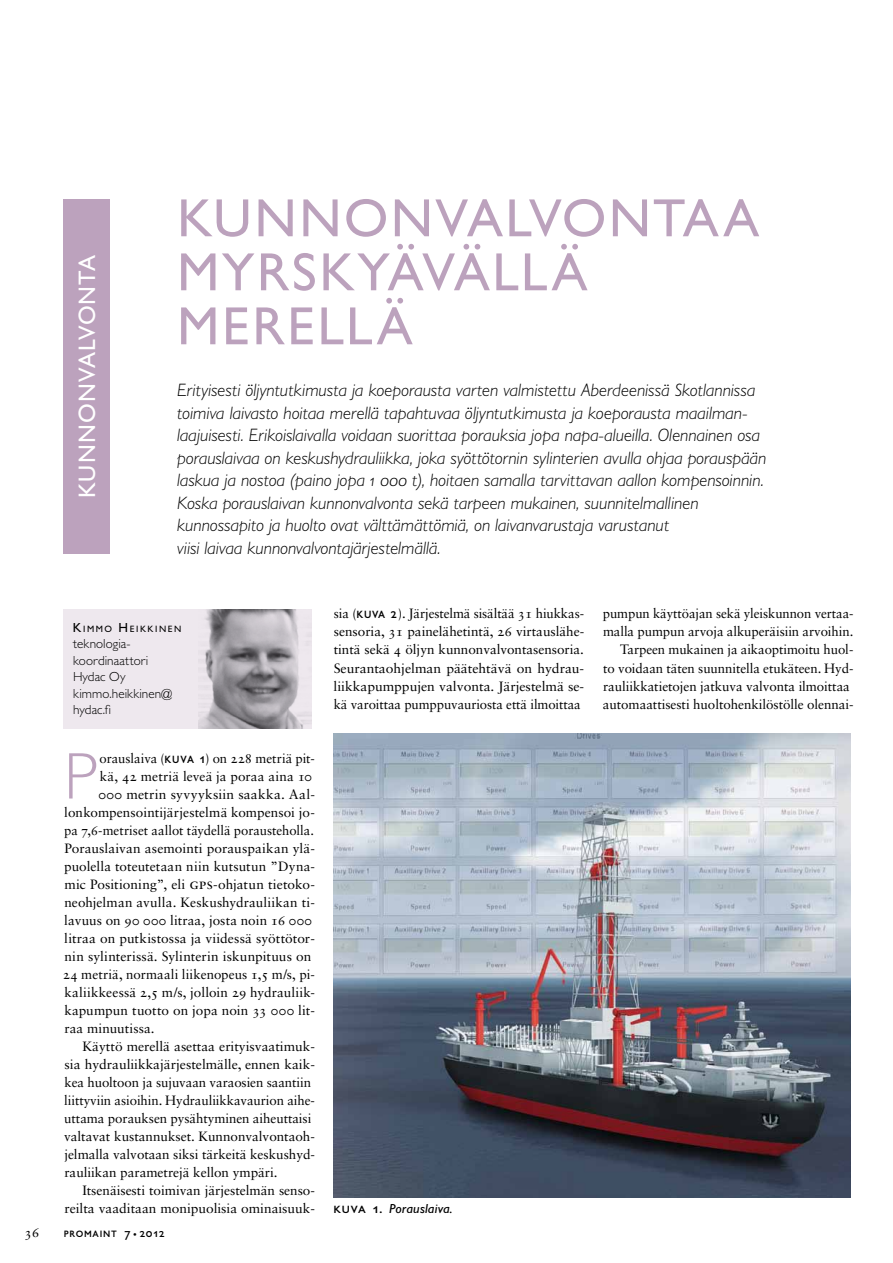
<style>
.page{position:relative;width:893px;height:1263px;background:#fff}
.page>*{position:absolute;margin:0;border:0;box-sizing:border-box;transform-origin:0 0}
.t1{font:300 66.3px "Gill Sans MT Std";color:#bca2bd}
.t2{font:500 54px/54px "Gill Sans MT Std";letter-spacing:.155em;color:#bca2bd}
.t3{font:500 24px "Gill Sans MT Std";color:#fff}
.t4{font:italic 300 18px/22.5px "Gill Sans MT Std";color:#000}
.t5{font:13.5px/18px "Sabon LT Std";letter-spacing:-.005em;color:#000;text-align:justify}
.t6{font:13.5px "Sabon LT Std";letter-spacing:.015em;color:#000}
.t7{font:13.5px "Sabon LT Std";letter-spacing:.02em;color:#000}
.t8{font:300 13.2px/16.5px "Gill Sans MT Std";letter-spacing:.005em;color:#000}
.t9{font:italic 500 13.2px "Gill Sans MT Std";letter-spacing:.01em;color:#000;scale:1.07 1}
.t10{font:500 13.2px "Gill Sans MT Std";letter-spacing:.055em;color:#000}
.t11{font:500 9.3px "Gill Sans MT Std";letter-spacing:.17em;color:#000}
.s1{font-size:13.2px}
.s2{font-family:"Gill Sans MT Std";font-weight:500;font-size:15px}
.s3{font-size:15px}
.s4{font-size:10.5px}
.s5{font-style:normal;font-size:15px}
</style>
<div class="page">
<div style="left:64px;top:199px;width:46px;height:355px;background:#bca2bd"></div>
<img style="left:333px;top:733px;width:517px;height:465px">
<div style="left:64px;top:609px;width:248px;height:119px;background:#eee8ee"></div>
<img style="left:198px;top:609px;width:114px;height:119px">
<h3 class="t3" style="left:73px;top:498px;width:243px;rotate:-90deg">KUNNON VALVONTA</h3>
<h2 class="t2" style="left:177px;top:191px;width:425px;text-indent:258px">VALVONTAA<br>MYRSKYÄVÄLLÄ<br>MERELLÄ</h2>
<h2 class="t2" style="left:177px;top:191px;width:80px">KUNNON</h2>
<p class="t4" style="left:177px;top:379px;width:591px">Erityisesti öljyntutkimusta ja koeporausta varten valmistettu Aberdeenissä Skotlannissa toimiva laivasto hoitaa merellä tapahtuvaa öljyntutkimusta ja koeporausta maailman&shy;laajuisesti. Erikoislaivalla voidaan suorittaa porauksia jopa napa-alueilla. Olennainen osa porauslaivaa on keskushydrauliikka, joka syöttötornin sylinterien avulla ohjaa porauspään laskua ja nostoa (paino jopa 1 000 t), hoitaen samalla tarvittavan aallon kompensoinnin.<br>Koska porauslaivan kunnonvalvonta sekä tarpeen mukainen, suunnitelmallinen kunnossapito ja huolto ovat välttämättömiä, on laivanvarustaja varustanut<br>viisi laivaa kunnonvalvontajärjestelmällä.</p>
<p class="t11" style="left:73px;top:623px;width:110px"><span class="s1">K</span>IMMO <span class="s1">H</span> EIKK INEN</p>
<p class="t8" style="left:73px;top:635px;width:101px">teknologia&shy;koordinaattori<br>Hydac Oy kimmo.heikkinen@ hydac.fi</p>
<h1 class="t1" style="left:64px;top:736px;width:35px">P</h1>
<p class="t5" style="left:100px;top:749px;width:217px">orauslaiva (<span class="s2">KUVA 1</span>) on 228 metriä pit-</p>
<p class="t5" style="left:100px;top:767px;width:214px">kä, 42 metriä leveä ja poraa aina 10</p>
<p class="t7" style="left:99px;top:786px;width:218px">000 metrin syvyyksiin saakka. Aal-</p>
<p class="t5" style="left:64px;top:803px;width:252px">lonkompensointijärjestelmä kompensoi jo-</p>
<p class="t5" style="left:64px;top:821px;width:251px">pa 7,6-metriset aallot täydellä porausteholla.</p>
<p class="t5" style="left:64px;top:839px;width:252px">Porauslaivan asemointi porauspaikan ylä-</p>
<p class="t5" style="left:64px;top:857px;width:252px">puolella toteutetaan niin kutsutun ”Dyna-</p>
<p class="t5" style="left:64px;top:875px;width:252px">mic Positioning”, eli <span class="s3">GPS</span>-ohjatun tietoko-</p>
<p class="t5" style="left:64px;top:893px;width:252px">neohjelman avulla. Keskushydrauliikan ti-</p>
<p class="t5" style="left:64px;top:911px;width:249px">lavuus on 90 000 litraa, josta noin 16 000</p>
<p class="t5" style="left:64px;top:929px;width:252px">litraa on putkistossa ja viidessä syöttötor-</p>
<p class="t5" style="left:64px;top:947px;width:248px">nin sylinterissä. Sylinterin iskunpituus on</p>
<p class="t5" style="left:63px;top:965px;width:253px">24 metriä, normaali liikenopeus 1,5 m/s, pi-</p>
<p class="t6" style="left:64px;top:984px;width:252px">kaliikkeessä 2,5 m/s, jolloin 29 hydrauliik-</p>
<p class="t5" style="left:64px;top:1001px;width:252px">kapumpun tuotto on jopa noin 33 000 lit-</p>
<p class="t5" style="left:64px;top:1019px;width:92px">raa minuutissa.</p>
<p class="t5" style="left:82px;top:1037px;width:234px">Käyttö merellä asettaa erityisvaatimuk-</p>
<p class="t5" style="left:65px;top:1055px;width:252px">sia hydrauliikkajärjestelmälle, ennen kaik-</p>
<p class="t5" style="left:64px;top:1073px;width:248px">kea huoltoon ja sujuvaan varaosien saantiin</p>
<p class="t5" style="left:64px;top:1091px;width:252px">liittyviin asioihin. Hydrauliikkavaurion aihe-</p>
<p class="t5" style="left:64px;top:1109px;width:249px">uttama porauksen pysähtyminen aiheuttaisi</p>
<p class="t5" style="left:64px;top:1127px;width:252px">valtavat kustannukset. Kunnonvalvontaoh-</p>
<p class="t5" style="left:64px;top:1145px;width:252px">jelmalla valvotaan siksi tärkeitä keskushyd-</p>
<p class="t5" style="left:64px;top:1163px;width:215px">rauliikan parametrejä kellon ympäri.</p>
<p class="t5" style="left:82px;top:1181px;width:234px">Itsenäisesti toimivan järjestelmän senso-</p>
<p class="t5" style="left:64px;top:1199px;width:252px">reilta vaaditaan monipuolisia ominaisuuk-</p>
<p class="t5" style="left:24px;top:1223px;width:16px">36</p>
<p class="t10" style="left:64px;top:1225px;width:103px">PROMAINT 7 <span class="s4">•</span> 2012</p>
<p class="t5" style="left:334px;top:605px;width:252px">sia (<span class="s2">KUVA 2</span>). Järjestelmä sisältää 31 hiukkas&shy;sensoria, 31 painelähetintä, 26 virtauslähe&shy;tintä sekä 4 öljyn kunnonvalvontasensoria.<br>Seurantaohjelman päätehtävä on hydrau&shy;liikkapumppujen valvonta. Järjestelmä se&shy;kä varoittaa pumppuvauriosta että ilmoittaa</p>
<p class="t5" style="left:603px;top:605px;width:252px;text-align:right">pumpun käyttöajan sekä yleiskunnon vertaa&shy;malla pumpun arvoja alkuperäisiin arvoihin.<br>Tarpeen mukainen ja aikaoptimoitu huol-<br>to voidaan täten suunnitella etukäteen. Hyd&shy;rauliikkatietojen jatkuva valvonta ilmoittaa automaattisesti huoltohenkilöstölle olennai-</p>
<p class="t9" style="left:333px;top:1200px;width:113px"><span class="s5">KUVA 1.</span> Porauslaiva.</p>
</div>
